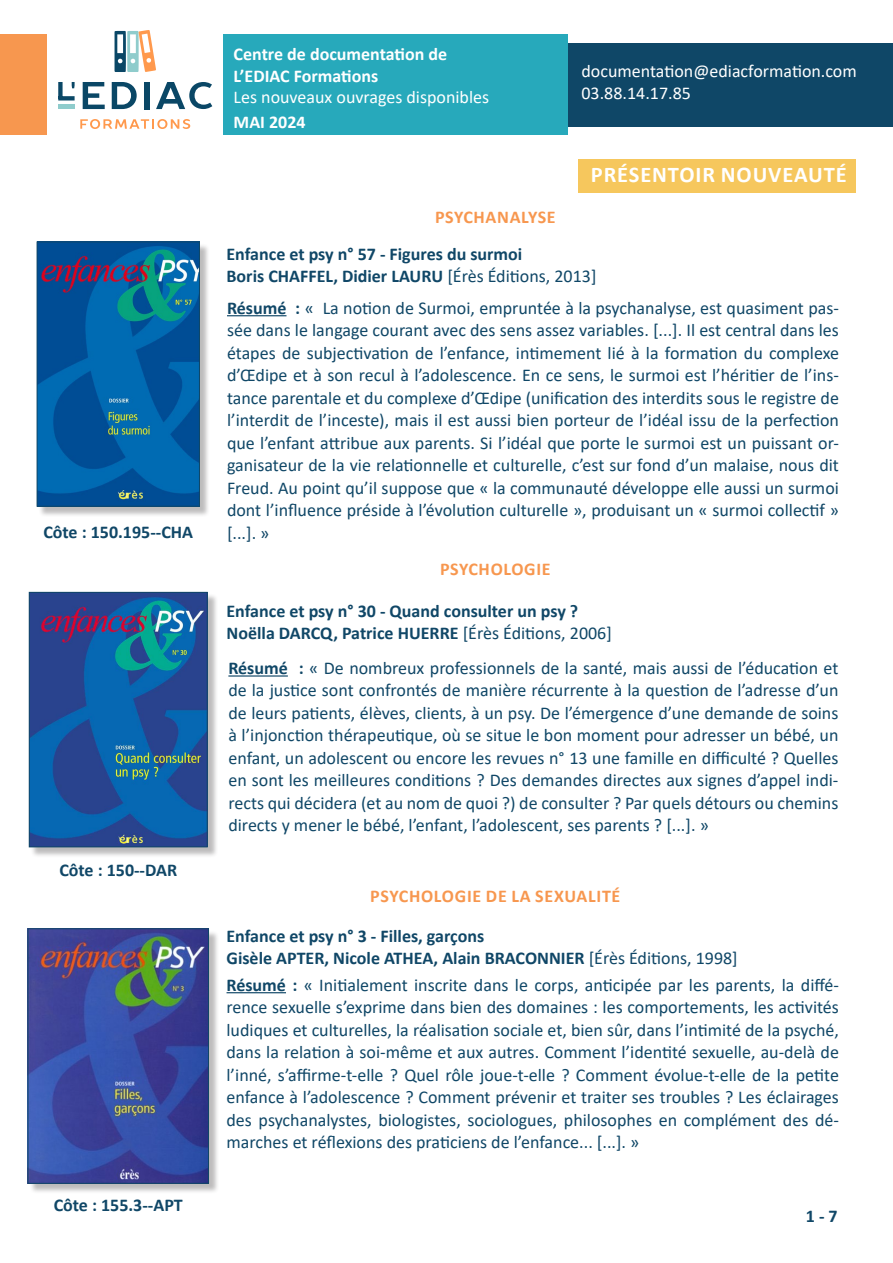
<style>
.page{position:relative;width:893px;height:1263px;background:#fff}
.page>*{position:absolute;margin:0;border:0;box-sizing:border-box;transform-origin:0 0}
.t1{font:700 22.5px "Calibri";letter-spacing:.04em;color:#fff}
.t2{font:18px/22.5px "Calibri";color:#104767;text-align:justify}
.t3{font:700 18px "Calibri";color:#104767}
.t4{font:18px/21.6px "Calibri";color:#fff}
.t5{font:700 18px/21.6px "Calibri";color:#fff}
.t6{font:700 18px "Calibri";letter-spacing:.035em;color:#f7974f}
.s1{font-weight:400}
.s2{font-weight:700}
.s3{color:#0f4767}
</style>
<div class="page">
<div style="left:563px;top:43px;width:330px;height:83px;background:#0f4767"></div>
<div style="left:223px;top:35px;width:344px;height:100px;background:#27a9bb"></div>
<div style="left:0;top:35px;width:47px;height:100px;background:#f7974f"></div>
<svg style="left:80px;top:119px;width:110px;height:10px"></svg>
<svg style="left:83px;top:82px;width:22px;height:27px"></svg>
<svg style="left:112px;top:82px;width:25px;height:27px"></svg>
<div style="left:144px;top:82px;width:6px;height:27px;background:#0a4766"></div>
<svg style="left:156px;top:82px;width:56px;height:27px"></svg>
<svg style="left:72px;top:82px;width:3px;height:6px"></svg>
<hr style="left:58px;top:105px;width:17px;height:4px;background:#8fcccc">
<div style="left:58px;top:82px;width:5px;height:16px;background:#0a4766"></div>
<svg style="left:58px;top:96px;width:17px;height:4px"></svg>
<svg style="left:115px;top:30px;width:41px;height:42px"></svg>
<div style="left:579px;top:159px;width:277px;height:34px;background:#f6c75d"></div>
<div style="left:30px;top:593px;width:188px;height:264px;background:#231f20;opacity:.3"></div>
<img style="left:31px;top:594px;width:174px;height:251px">
<div style="left:29px;top:592px;width:178px;height:255px;border:1px solid #0f4767"></div>
<hr style="left:228px;top:675px;width:60px;height:2px;background:#104767">
<div style="left:38px;top:243px;width:172px;height:274px;background:#231f20;opacity:.3"></div>
<img style="left:39px;top:244px;width:159px;height:260px">
<div style="left:37px;top:242px;width:163px;height:264px;border:1px solid #104767"></div>
<hr style="left:227px;top:315px;width:59px;height:1px;background:#104767">
<div style="left:29px;top:930px;width:190px;height:264px;background:#231f20;opacity:.3"></div>
<img style="left:30px;top:930px;width:177px;height:251px">
<div style="left:28px;top:928px;width:181px;height:255px;border:1px solid #104767"></div>
<hr style="left:227px;top:992px;width:59px;height:1px;background:#104767">
<p class="t3" style="left:43px;top:519px;width:151px">Côte : 150.195--CHA</p>
<p class="t3" style="left:59px;top:858px;width:119px">Côte : 150--DAR</p>
<p class="t3" style="left:54px;top:1192px;width:131px">Côte : 155.3--APT</p>
<p class="t5" style="left:234px;top:43px;width:215px">Centre de documentation de<br>L’EDIAC Formations</p>
<p class="t5" style="left:234px;top:111px;width:74px">MAI 2024</p>
<p class="t4" style="left:234px;top:86px;width:257px">Les nouveaux ouvrages disponibles</p>
<p class="t6" style="left:435px;top:205px;width:122px">PSYCHANALYSE</p>
<p class="t4" style="left:581px;top:60px;width:277px">documentation@ediacformation.com<br>03.88.14.17.85</p>
<p class="t1" style="left:591px;top:159px;width:257px">PRÉSENTOIR NOUVEAUTÉ</p>
<p class="t3" style="left:227px;top:241px;width:297px">Enfance et psy n° 57 - Figures du surmoi</p>
<p class="t3" style="left:227px;top:263px;width:371px">Boris CHAFFEL, Didier LAURU <span class="s1">[Érès Éditions, 2013]</span></p>
<p class="t2" style="left:227px;top:296px;width:613px"><span class="s2">Résumé :</span> « La notion de Surmoi, empruntée à la psychanalyse, est quasiment pas&shy;sée dans le langage courant avec des sens assez variables. [...]. Il est central dans les étapes de subjectivation de l’enfance, intimement lié à la formation du complexe d’Œdipe et à son recul à l’adolescence. En ce sens, le surmoi est l’héritier de l’ins&shy;tance parentale et du complexe d’Œdipe (unification des interdits sous le registre de l’interdit de l’inceste), mais il est aussi bien porteur de l’idéal issu de la perfection que l’enfant attribue aux parents. Si l’idéal que porte le surmoi est un puissant or&shy;ganisateur de la vie relationnelle et culturelle, c’est sur fond d’un malaise, nous dit Freud. Au point qu’il suppose que « la communauté développe elle aussi un surmoi dont l’influence préside à l’évolution culturelle », produisant un « surmoi collectif » [...]. »</p>
<p class="t6" style="left:440px;top:556px;width:112px">PSYCHOLOGIE</p>
<p class="t3" style="left:227px;top:599px;width:353px">Enfance et psy n° 30 - Quand consulter un psy ?</p>
<p class="t3" style="left:227px;top:620px;width:387px">Noëlla DARCQ, Patrice HUERRE <span class="s1">[Érès Éditions, 2006]</span></p>
<p class="t2" style="left:228px;top:656px;width:612px"><span class="s2">Résumé :</span> « De nombreux professionnels de la santé, mais aussi de l’éducation et de la justice sont confrontés de manière récurrente à la question de l’adresse d’un de leurs patients, élèves, clients, à un psy. De l’émergence d’une demande de soins à l’injonction thérapeutique, où se situe le bon moment pour adresser un bébé, un enfant, un adolescent ou encore les revues n° 13 une famille en difficulté ? Quelles en sont les meilleures conditions ? Des demandes directes aux signes d’appel indi&shy;rects qui décidera (et au nom de quoi ?) de consulter ? Par quels détours ou chemins directs y mener le bébé, l’enfant, l’adolescent, ses parents ? [...]. »</p>
<p class="t6" style="left:370px;top:883px;width:252px">PSYCHOLOGIE DE LA SEXUALITÉ</p>
<p class="t3" style="left:227px;top:923px;width:259px">Enfance et psy n° 3 - Filles, garçons</p>
<p class="t3" style="left:227px;top:945px;width:513px">Gisèle APTER, Nicole ATHEA, Alain BRACONNIER <span class="s1">[Érès Éditions, 1998]</span></p>
<p class="t2" style="left:227px;top:973px;width:614px"><span class="s2">Résumé :</span> « Initialement inscrite dans le corps, anticipée par les parents, la diffé&shy;rence sexuelle s’exprime dans bien des domaines : les comportements, les activités ludiques et culturelles, la réalisation sociale et, bien sûr, dans l’intimité de la psyché, dans la relation à soi-même et aux autres. Comment l’identité sexuelle, au-delà de l’inné, s’affirme-t-elle ? Quel rôle joue-t-elle ? Comment évolue-t-elle de la petite enfance à l’adolescence ? Comment prévenir et traiter ses troubles ? Les éclairages des psychanalystes, biologistes, sociologues, philosophes en complément des dé&shy;marches et réflexions des praticiens de l’enfance... [...]. <span class="s3">»</span></p>
<p class="t3" style="left:806px;top:1203px;width:33px">1 - 7</p>
</div>
